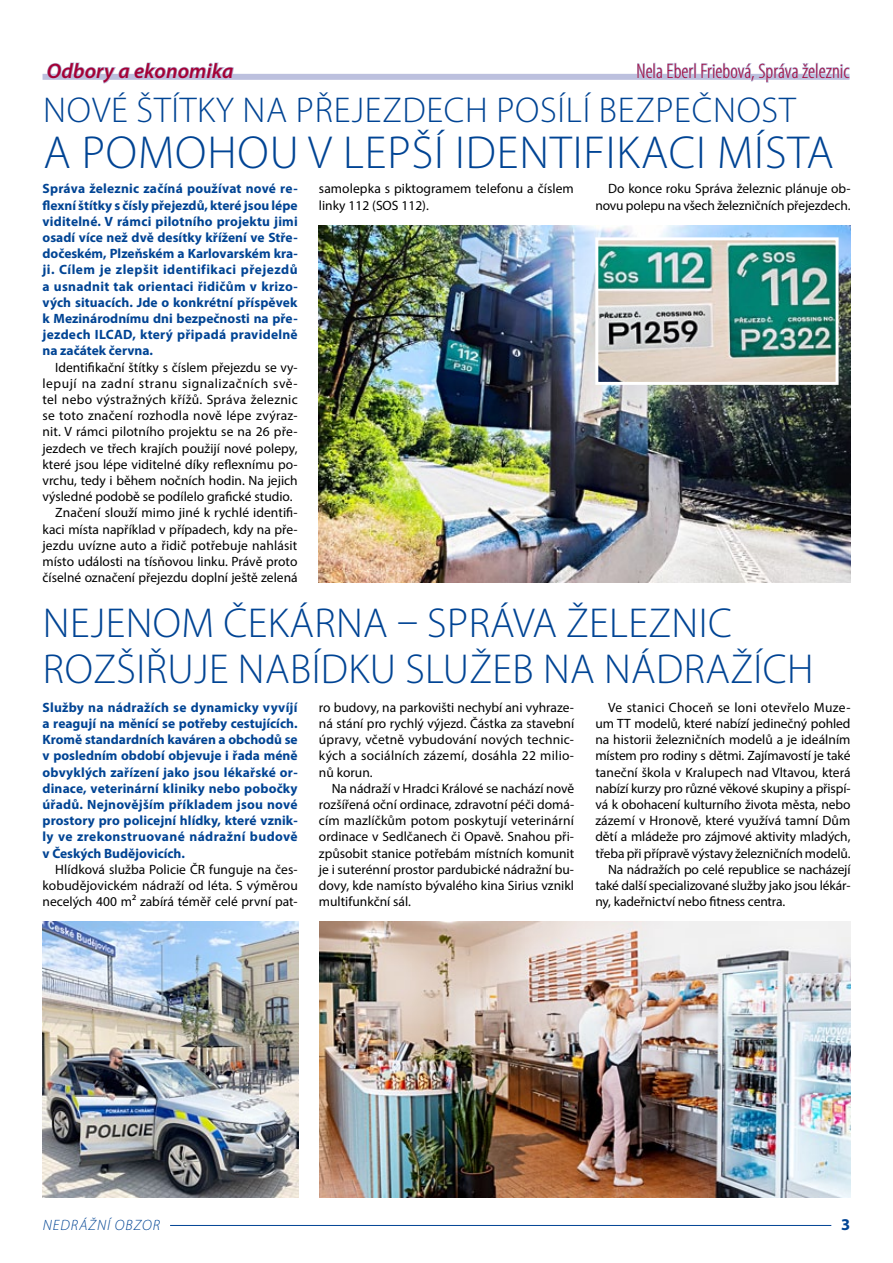
<style>
.page{position:relative;width:893px;height:1263px;background:#fff}
.page>*{position:absolute;margin:0;border:0;box-sizing:border-box;transform-origin:0 0}
.t1{font:300 46.5px "Myriad Pro";letter-spacing:.02em;color:#004494}
.t2{font:300 42px "Myriad Pro";letter-spacing:.01em;color:#004494}
.t3{font:300 36px "Myriad Pro";letter-spacing:.02em;color:#004494}
.t4{font:300 condensed 21px "Myriad Pro";color:#a50035}
.t5{font:italic 600 21px "Myriad Pro";letter-spacing:.005em;color:#a50035}
.t6{font:700 16.5px "Myriad Pro";color:#004494}
.t7{font:italic 300 15px "Myriad Pro";letter-spacing:.165em;color:#004494}
.t8{font:13.5px/16.2px "Myriad Pro";color:#000;text-align:justify}
.t9{font:700 13.5px/16.2px "Myriad Pro";letter-spacing:.02em;color:#004494;text-align:justify}
.t10{font:13.5px "Myriad Pro";letter-spacing:.02em;color:#000}
.t11{font:13.5px "Myriad Pro";letter-spacing:.025em;color:#000}
.t12{font:13.5px "Myriad Pro";letter-spacing:.04em;color:#000}
</style>
<div class="page">
<hr style="left:170px;top:1225px;width:661px;height:1px;background:#004494">
<div style="left:43px;top:74px;width:806px;height:6px;background:#bcc0de"></div>
<svg style="left:46px;top:62px;width:189px;height:22px"></svg>
<svg style="left:636px;top:62px;width:214px;height:21px"></svg>
<img style="left:319px;top:226px;width:531px;height:356px">
<img style="left:599px;top:241px;width:236px;height:140px">
<div style="left:595px;top:237px;width:244px;height:148px;border:3px solid #fff"></div>
<img style="left:319px;top:922px;width:531px;height:276px">
<img style="left:43px;top:921px;width:256px;height:277px">
<h3 class="t5" style="left:47px;top:58px;width:188px">Odbory a ekonomika</h3>
<h3 class="t4" style="left:636px;top:60px;width:214px">Nela Eberl Friebová, Správa železnic</h3>
<h3 class="t3" style="left:43px;top:90px;width:736px">NOVÉ ŠTÍTKY NA PŘEJEZDECH POSÍLÍ BEZPEČN OST</h3>
<h1 class="t1" style="left:43px;top:127px;width:582px">A POMOHOU V LEPŠÍ I DENTI FIKACI</h1>
<h1 class="t1" style="left:717px;top:127px;width:71px">MÍSTA</h1>
<p class="t9" style="left:43px;top:180px;width:257px">Správa železnic začíná používat nové re&shy;flexní štítky s čísly přejezdů, které jsou lépe viditelné. V rámci pilotního projektu jimi osadí více než dvě desítky křížení ve Stře&shy;dočeském, Plzeňském a Karlovarském kra&shy;ji. Cílem je zlepšit identifikaci přejezdů a usnadnit tak orientaci řidičům v krizo&shy;vých situacích. Jde o konkrétní příspěvek k Mezinárodnímu dni bezpečnosti na pře&shy;jezdech ILCAD, který připadá pravidelně na začátek června.</p>
<p class="t8" style="left:55px;top:359px;width:244px">Identifikační štítky s číslem přejezdu se vy-</p>
<p class="t12" style="left:43px;top:375px;width:257px">lepují na zadní stranu signalizačních svě-</p>
<p class="t11" style="left:43px;top:391px;width:257px">tel nebo výstražných křížů. Správa železnic</p>
<p class="t10" style="left:43px;top:407px;width:257px">se toto značení rozhodla nově lépe zvýraz-</p>
<p class="t8" style="left:43px;top:424px;width:257px">nit. V rámci pilotního projektu se na 26 pře-</p>
<p class="t8" style="left:43px;top:440px;width:256px">jezdech ve třech krajích použijí nové polepy,</p>
<p class="t8" style="left:43px;top:456px;width:257px">které jsou lépe viditelné díky reflexnímu po-</p>
<p class="t8" style="left:43px;top:472px;width:257px">vrchu, tedy i během nočních hodin. Na jejich</p>
<p class="t8" style="left:43px;top:488px;width:251px">výsledné podobě se podílelo grafické studio.</p>
<p class="t8" style="left:55px;top:505px;width:244px">Značení slouží mimo jiné k rychlé identifi-</p>
<p class="t8" style="left:43px;top:521px;width:257px">kaci místa například v případech, kdy na pře-</p>
<p class="t8" style="left:43px;top:537px;width:256px">jezdu uvízne auto a řidič potřebuje nahlásit</p>
<p class="t8" style="left:43px;top:553px;width:256px">místo události na tísňovou linku. Právě proto</p>
<p class="t8" style="left:43px;top:569px;width:257px">číselné označení přejezdu doplní ještě zelená</p>
<p class="t8" style="left:319px;top:181px;width:256px">samolepka s piktogramem telefonu a číslem linky 112 (SOS 112).</p>
<p class="t8" style="left:595px;top:181px;width:257px;text-align:right">Do konce roku Správa železnic plánuje ob&shy;novu polepu na všech železničních přejezdech.</p>
<h2 class="t2" style="left:43px;top:600px;width:249px">NEJENOM ČEKÁRNA</h2>
<h2 class="t2" style="left:397px;top:600px;width:94px">– SPRÁVA</h2>
<h2 class="t2" style="left:566px;top:600px;width:104px">ŽELEZNIC</h2>
<h2 class="t2" style="left:43px;top:646px;width:523px">ROZŠIŘUJE NABÍDKU SLUŽEB NANÁ</h2>
<h2 class="t2" style="left:656px;top:646px;width:131px">DRAŽÍCH</h2>
<p class="t9" style="left:43px;top:699px;width:257px">Služby na nádražích se dynamicky vyvíjí a reagují na měnící se potřeby cestujících.<br>Kromě standardních kaváren a obchodů se v posledním období objevuje i řada méně obvyklých zařízení jako jsou lékařské or&shy;dinace, veterinární kliniky nebo pobočky úřadů. Nejnovějším příkladem jsou nové prostory pro policejní hlídky, které vznik&shy;ly ve zrekonstruované nádražní budově v Českých Budějovicích.</p>
<p class="t8" style="left:43px;top:861px;width:257px;text-indent:13px">Hlídková služba Policie ČR funguje na čes&shy;kobudějovickém nádraží od léta. S výměrou necelých 400 m² zabírá téměř celé první pat-</p>
<p class="t8" style="left:319px;top:699px;width:257px">ro budovy, na parkovišti nechybí ani vyhraze&shy;ná stání pro rychlý výjezd. Částka za stavební úpravy, včetně vybudování nových technic&shy;kých a sociálních zázemí, dosáhla 22 milio&shy;nů korun.</p>
<p class="t8" style="left:319px;top:780px;width:257px;text-indent:13px">Na nádraží v Hradci Králové se nachází nově rozšířená oční ordinace, zdravotní péči domá&shy;cím mazlíčkům potom poskytují veterinární ordinace v Sedlčanech či Opavě. Snahou při&shy;způsobit stanice potřebám místních komunit je i suterénní prostor pardubické nádražní bu&shy;dovy, kde namísto bývalého kina Sirius vznikl multifunkční sál.</p>
<p class="t10" style="left:608px;top:699px;width:244px">Ve stanici Choceň se loni otevřelo Muze-</p>
<p class="t8" style="left:595px;top:715px;width:257px">um TT modelů, které nabízí jedinečný pohled</p>
<p class="t8" style="left:595px;top:731px;width:257px">na historii železničních modelů a je ideálním</p>
<p class="t8" style="left:595px;top:748px;width:257px">místem pro rodiny s dětmi. Zajímavostí je také</p>
<p class="t8" style="left:595px;top:764px;width:257px">taneční škola v Kralupech nad Vltavou, která</p>
<p class="t8" style="left:595px;top:780px;width:257px">nabízí kurzy pro různé věkové skupiny a přispí-</p>
<p class="t8" style="left:595px;top:796px;width:257px">vá k obohacení kulturního života města, nebo</p>
<p class="t8" style="left:595px;top:812px;width:256px">zázemí v Hronově, které využívá tamní Dům</p>
<p class="t8" style="left:595px;top:829px;width:257px">dětí a mládeže pro zájmové aktivity mladých,</p>
<p class="t8" style="left:595px;top:845px;width:257px">třeba při přípravě výstavy železničních modelů.</p>
<p class="t8" style="left:608px;top:861px;width:244px">Na nádražích po celé republice se nacházejí</p>
<p class="t8" style="left:595px;top:877px;width:257px">také další specializované služby jako jsou lékár-</p>
<p class="t8" style="left:595px;top:893px;width:191px">ny, kadeřnictví nebo fitness centra.</p>
<p class="t7" style="left:43px;top:1217px;width:116px">NEDRÁŽNÍ OBZOR</p>
<p class="t6" style="left:841px;top:1214px;width:11px">3</p>
</div>
